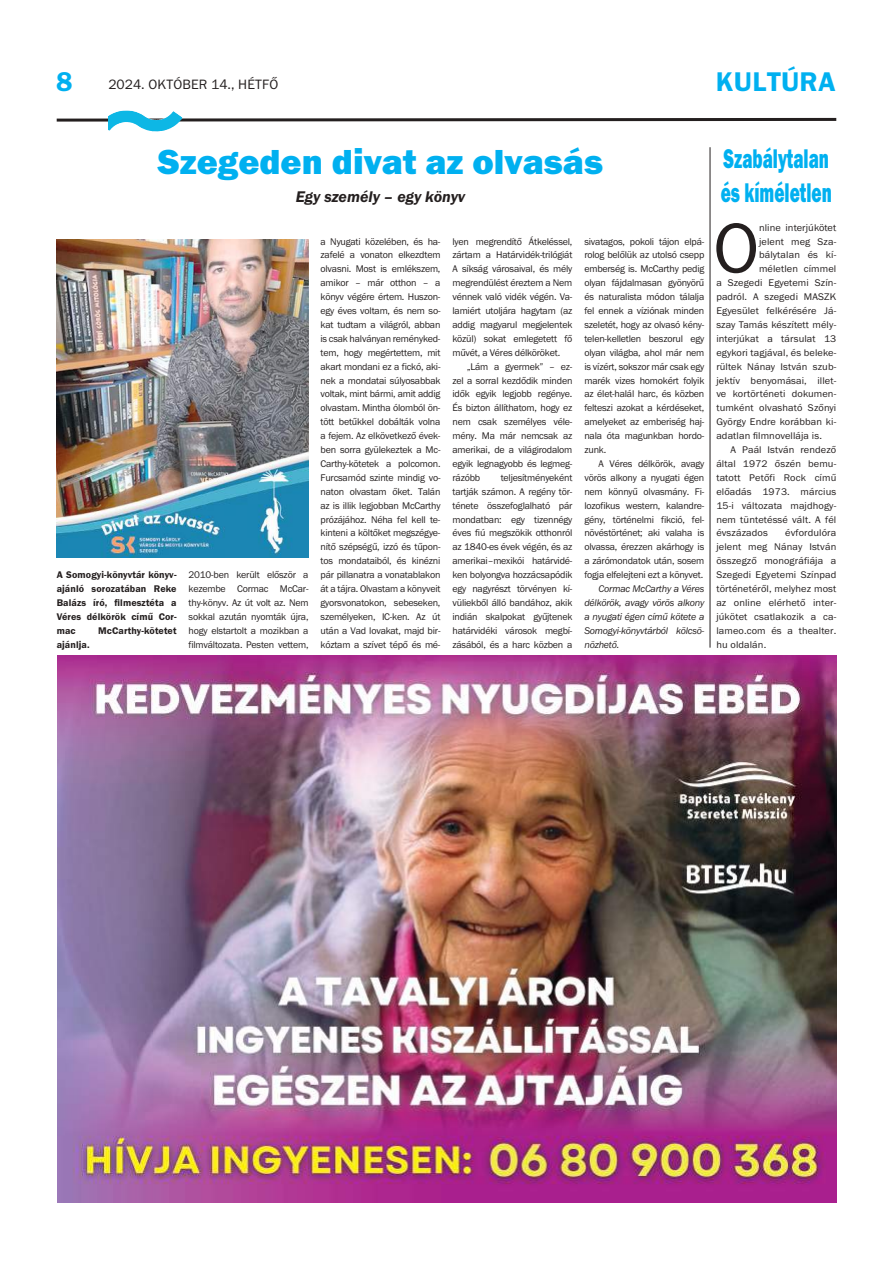
<style>
.page{position:relative;width:893px;height:1276px;background:#fff}
.page>*{position:absolute;margin:0;border:0;box-sizing:border-box;transform-origin:0 0}
.t1{font:72.5px "Franklin Gothic Reg OT";color:#241f1f}
.t2{font:36px "Franklin Gothic Hea OT";color:#00b0f0}
.t3{font:28px/33.6px "Franklin Gothic Hea OT";color:#00b0f0;scale:.62 1}
.t4{font:28px "Franklin Gothic Dem OT";letter-spacing:.015em;color:#00b0f0}
.t5{font:italic 16px "Franklin Gothic Dem OT";color:#241f1f}
.t6{font:14px "Franklin Gothic Reg OT";letter-spacing:.015em;color:#241f1f}
.t7{font:10px/13.9px "Franklin Gothic Reg OT";letter-spacing:.01em;color:#241f1f;text-align:justify}
.t8{font:10px/13.9px "Franklin Gothic Reg OT";letter-spacing:.01em;color:#241f1f;text-align:justify;scale:1.04 1}
.t9{font:10px/13.9px "Franklin Gothic Dem OT";letter-spacing:.01em;color:#241f1f;text-align:justify}
.t10{font:italic 10px/13.9px "Franklin Gothic Reg OT";letter-spacing:-.02em;color:#241f1f;text-align:justify}
</style>
<div class="page">
<svg style="left:56px;top:117px;width:781px;height:5px"></svg>
<img style="left:108px;top:111px;width:74px;height:20px">
<img style="left:57px;top:655px;width:779px;height:546px">
<hr style="left:710px;top:147px;width:1px;height:500px;background:#241f1f">
<img style="left:57px;top:239px;width:252px;height:318px">
<h3 class="t4" style="left:56px;top:66px;width:18px">8</h3>
<h3 class="t6" style="left:108px;top:77px;width:171px">2024. OKTÓBER 14., HÉTFŐ</h3>
<h3 class="t4" style="left:716px;top:66px;width:121px">KULTÚRA</h3>
<h2 class="t2" style="left:158px;top:141px;width:447px">Szegeden divat az olvasás</h2>
<h3 class="t5" style="left:296px;top:188px;width:171px">Egy személy – egy könyv</h3>
<p class="t7" style="left:321px;top:234px;width:121px">a Nyugati közelében, és ha&shy;zafelé a vonaton elkezdtem olvasni. Most is emlékszem, amikor – már otthon – a könyv végére értem. Huszon&shy;egy éves voltam, és nem so&shy;kat tudtam a világról, abban is csak halványan reményked&shy;tem, hogy megértettem, mit akart mondani ez a fickó, aki&shy;nek a mondatai súlyosabbak voltak, mint bármi, amit addig olvastam. Mintha ólomból ön&shy;tött betűkkel dobálták volna a fejem. Az elkövetkező évek&shy;ben sorra gyülekeztek a Mc-Carthy-kötetek a polcomon.<br>Furcsamód szinte mindig vo&shy;naton olvastam őket. Talán az is illik legjobban McCarthy prózájához. Néha fel kell te&shy;kinteni a költőket megszégye&shy;nítő szépségű, izzó és tűpon&shy;tos mondataiból, és kinézni pár pillanatra a vonatablakon át a tájra. Olvastam a könyveit gyorsvonatokon, sebeseken, személyeken, IC-ken. Az út után a Vad lovakat, majd bir&shy;kóztam a szívet tépő és mé-</p>
<p class="t7" style="left:452px;top:234px;width:121px">lyen megrendítő Átkeléssel, zártam a Határvidék-trilógiát A síkság városaival, és mély megrendülést éreztem a Nem vénnek való vidék végén. Va&shy;lamiért utoljára hagytam (az addig magyarul megjelentek közül) sokat emlegetett fő művét, a Véres délköröket.</p>
<p class="t7" style="left:584px;top:234px;width:121px">sivatagos, pokoli tájon elpá&shy;rolog belőlük az utolsó csepp emberség is. McCarthy pedig olyan fájdalmasan gyönyörű és naturalista módon tálalja fel ennek a víziónak minden szeletét, hogy az olvasó kény&shy;telen-kelletlen beszorul egy olyan világba, ahol már nem is vízért, sokszor már csak egy marék vizes homokért folyik az élet-halál harc, és közben felteszi azokat a kérdéseket, amelyeket az emberiség haj&shy;nala óta magunkban hordo&shy;zunk.</p>
<p class="t7" style="left:584px;top:456px;width:121px;text-indent:14px">A Véres délkörök, avagy vörös alkony a nyugati égen nem könnyű olvasmány. Fi&shy;lozofikus western, kalandre&shy;gény, történelmi fikció, fel&shy;növéstörténet; aki valaha is olvassa, érezzen akárhogy is a zárómondatok után, sosem fogja elfelejteni ezt a könyvet.</p>
<p class="t10" style="left:584px;top:581px;width:121px;text-indent:14px">Cormac McCarthy a Véres délkörök, avagy vörös alkony a nyugati égen című kötete a Somogyi-könyvtárból kölcsö&shy;nözhető.</p>
<p class="t7" style="left:452px;top:359px;width:121px;text-indent:14px">„Lám a gyermek” – ez&shy;zel a sorral kezdődik minden idők egyik legjobb regénye.<br>És bizton állíthatom, hogy ez nem csak személyes véle&shy;mény. Ma már nemcsak az amerikai, de a világirodalom egyik legnagyobb és legmeg&shy;rázóbb</p>
<p class="t7" style="left:452px;top:470px;width:121px;text-indent:48px">teljesítményeként tartják számon. A regény tör&shy;ténete összefoglalható pár mondatban: egy tizennégy éves fiú megszökik otthonról az 1840-es évek végén, és az amerikai–mexikói határvidé&shy;ken bolyongva hozzácsapódik egy nagyrészt törvényen kí&shy;vüliekből álló bandához, akik indián skalpokat gyűjtenek határvidéki városok megbí&shy;zásából, és a harc közben a</p>
<p class="t9" style="left:57px;top:568px;width:121px">A Somogyi-könyvtár könyv&shy;ajánló sorozatában Reke Balázs író, filmesztéta a Véres délkörök című Cor&shy;mac</p>
<p class="t7" style="left:189px;top:568px;width:121px">2010-ben került először a kezembe Cormac McCar&shy;thy-könyv. Az út volt az. Nem sokkal azután nyomták újra, hogy elstartolt a mozikban a filmváltozata. Pesten vettem,</p>
<p class="t9" style="left:98px;top:623px;width:80px">McCarthy-kötetet</p>
<p class="t9" style="left:57px;top:637px;width:34px">ajánlja.</p>
<h3 class="t3" style="left:721px;top:142px;width:181px">Szabálytalan és kíméletlen</h3>
<h1 class="t1" style="left:713px;top:208px;width:47px">O</h1>
<p class="t8" style="left:759px;top:220px;width:76px">nline interjúkötet</p>
<p class="t8" style="left:759px;top:234px;width:76px">jelent meg Sza-</p>
<p class="t8" style="left:759px;top:248px;width:76px">bálytalan és kí-</p>
<p class="t8" style="left:759px;top:262px;width:76px">méletlen címmel</p>
<p class="t8" style="left:716px;top:276px;width:117px">a Szegedi Egyetemi Szín-</p>
<p class="t8" style="left:716px;top:290px;width:117px">padról. A szegedi MASZK</p>
<p class="t8" style="left:716px;top:304px;width:117px">Egyesület felkérésére Já-</p>
<p class="t8" style="left:716px;top:318px;width:117px">szay Tamás készített mély-</p>
<p class="t8" style="left:716px;top:331px;width:117px">interjúkat a társulat 13</p>
<p class="t8" style="left:716px;top:345px;width:117px">egykori tagjával, és beleke-</p>
<p class="t8" style="left:716px;top:359px;width:117px">rültek Nánay István szub-</p>
<p class="t8" style="left:716px;top:373px;width:117px">jektív benyomásai, illet-</p>
<p class="t8" style="left:716px;top:387px;width:117px">ve kortörténeti dokumen-</p>
<p class="t8" style="left:716px;top:401px;width:117px">tumként olvasható Szőnyi</p>
<p class="t8" style="left:716px;top:415px;width:117px">György Endre korábban ki-</p>
<p class="t8" style="left:716px;top:429px;width:103px">adatlan filmnovellája is.</p>
<p class="t8" style="left:730px;top:443px;width:103px">A Paál István rendező</p>
<p class="t8" style="left:716px;top:456px;width:117px">által 1972 őszén bemu-</p>
<p class="t8" style="left:716px;top:470px;width:117px">tatott Petőfi Rock című</p>
<p class="t8" style="left:716px;top:484px;width:117px">előadás 1973. március</p>
<p class="t8" style="left:716px;top:498px;width:117px">15-i változata majdhogy-</p>
<p class="t8" style="left:716px;top:512px;width:117px">nem tüntetéssé vált. A fél</p>
<p class="t8" style="left:716px;top:526px;width:51px">évszázados</p>
<p class="t8" style="left:716px;top:526px;width:117px;text-indent:69px">évfordulóra jelent meg Nánay István összegző monográfiája a Szegedi Egyetemi Színpad történetéről, melyhez most az online elérhető inter&shy;júkötet csatlakozik a ca&shy;lameo.com és a thealter. hu oldalán.</p>
</div>
